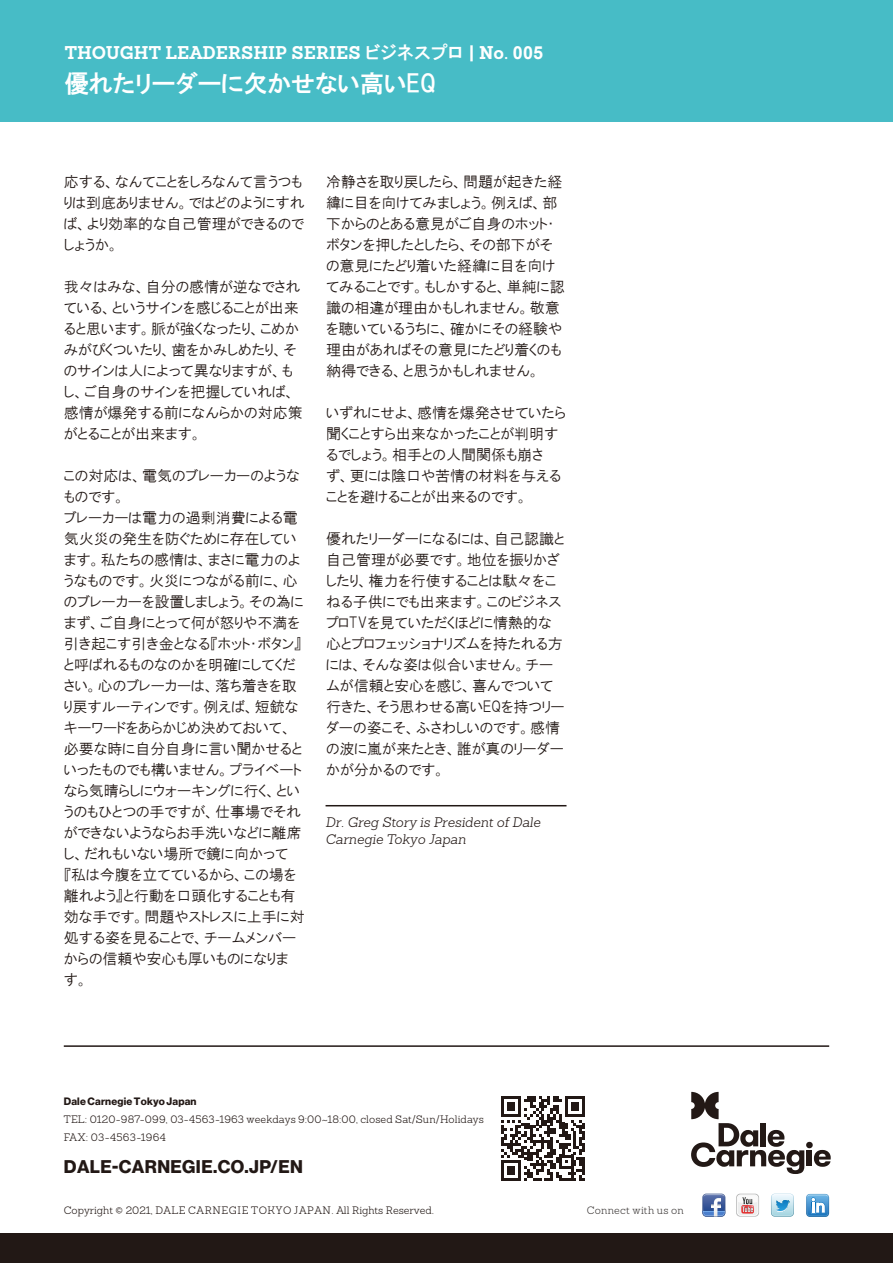
<style>
.page{position:relative;width:893px;height:1263px;background:#fff}
.page>*{position:absolute;margin:0;border:0;box-sizing:border-box;transform-origin:0 0}
.t1{font:24px "HGP Gothic E";color:#fff}
.t2{font:700 18px "Sanchez Slab";color:#fff}
.t3{font:18px "N Haas Grotesk DS Std 75 Bd";letter-spacing:.025em;color:#221815}
.t4{font:15px/21px "HGP Gothic M";color:#221815}
.t5{font:italic 300 13.5px/16.8px "Sanchez Slab";color:#221815}
.t6{font:300 10.5px/18.3px "Sanchez Slab";letter-spacing:.01em;color:#221815}
.t7{font:10.5px "N Haas Grotesk DS Std 75 Bd";letter-spacing:.02em;color:#221815}
.t8{font:300 10.5px "Sanchez Slab";letter-spacing:.025em;color:#3e3a39}
.s1{font-family:"HGP Gothic E";font-weight:400}
.s2{font-family:"Arial"}
.s3{font-family:"Minion Pro";font-weight:400}
</style>
<div class="page">
<div style="left:0;top:0;width:893px;height:121px;background:#47bcc6"></div>
<svg style="left:806px;top:1194px;width:23px;height:23px"></svg>
<svg style="left:702px;top:1194px;width:23px;height:22px"></svg>
<svg style="left:736px;top:1194px;width:23px;height:22px"></svg>
<div style="left:737px;top:1194px;width:21px;height:22px;background:#f6f7f7;border-radius:4px"></div>
<svg style="left:738px;top:1195px;width:20px;height:20px"></svg>
<svg style="left:738px;top:1195px;width:20px;height:18px"></svg>
<svg style="left:771px;top:1194px;width:23px;height:22px"></svg>
<svg style="left:691px;top:1092px;width:140px;height:82px"></svg>
<svg style="left:501px;top:1096px;width:84px;height:85px"></svg>
<div style="left:0;top:1234px;width:893px;height:29px;background:#221815"></div>
<hr style="left:326px;top:805px;width:240px;height:1px;background:#221815">
<hr style="left:64px;top:1045px;width:765px;height:2px;background:#221815">
<p class="t2" style="left:65px;top:40px;width:480px">THOUGHT LEADERSHIP SERIES <span class="s1">ビジネスプロ</span> | No. <span class="s2">005</span></p>
<h1 class="t1" style="left:65px;top:71px;width:372px">優れたリーダーに欠かせない高いEQ</h1>
<p class="t4" style="left:64px;top:171px;width:242px">応する、なんてことをしろなんて言うつもりは到底ありません。ではどのようにすれば、より効率的な自己管理ができるのでしょうか。</p>
<p class="t4" style="left:64px;top:276px;width:240px">我々はみな、自分の感情が逆なでされている、というサインを感じることが出来ると思います。脈が強くなったり、こめかみがぴくついたり、歯をかみしめたり、そのサインは人によって異なりますが、もし、ご自身のサインを把握していれば、感情が爆発する前になんらかの対応策がとることが出来ます。</p>
<p class="t4" style="left:64px;top:465px;width:242px">この対応は、電気のブレーカーのようなものです。<br>ブレーカーは電力の過剰消費による電気火災の発生を防ぐために存在しています。私たちの感情は、まさに電力のようなものです。火災につながる前に、心のブレーカーを設置しましょう。その為にまず、ご自身にとって何が怒りや不満を引き起こす引き金となる『ホット・ボタン』と呼ばれるものなのかを明確にしてください。心のブレーカーは、落ち着きを取り戻すルーティンです。例えば、短銃なキーワードをあらかじめ決めておいて、必要な時に自分自身に言い聞かせるといったものでも構いません。プライベートなら気晴らしにウォーキングに行く、というのもひとつの手ですが、仕事場でそれができないようならお手洗いなどに離席し、だれもいない場所で鏡に向かって<br>『私は今腹を立てているから、この場を離れよう』と行動を口頭化することも有効な手です。問題やストレスに上手に対処する姿を見ることで、チームメンバーからの信頼や安心も厚いものになります。</p>
<p class="t4" style="left:326px;top:171px;width:240px">冷静さを取り戻したら、問題が起きた経緯に目を向けてみましょう。例えば、部下からのとある意見がご自身のホット・ボタンを押したとしたら、その部下がその意見にたどり着いた経緯に目を向けてみることです。もしかすると、単純に認識の相違が理由かもしれません。敬意を聴いているうちに、確かにその経験や理由があればその意見にたどり着くのも納得できる、と思うかもしれません。</p>
<p class="t4" style="left:326px;top:402px;width:241px">いずれにせよ、感情を爆発させていたら聞くことすら出来なかったことが判明するでしょう。相手との人間関係も崩さ<br>ず、更には陰口や苦情の材料を与えることを避けることが出来るのです。</p>
<p class="t4" style="left:326px;top:528px;width:240px">優れたリーダーになるには、自己認識と自己管理が必要です。地位を振りかざしたり、権力を行使することは駄々をこねる子供にでも出来ます。このビジネスプロTVを見ていただくほどに情熱的な心とプロフェッショナリズムを持たれる方には、そんな姿は似合いません。チームが信頼と安心を感じ、喜んでついて行きた、そう思わせる高いEQを持つリーダーの姿こそ、ふさわしいのです。感情の波に嵐が来たとき、誰が真のリーダーかが分かるのです。</p>
<p class="t5" style="left:326px;top:814px;width:217px">Dr. Greg Story is President of Dale<br>Carnegie Tokyo Japan</p>
<p class="t7" style="left:64px;top:1095px;width:134px">Dale Carnegie Tokyo Japan</p>
<p class="t6" style="left:64px;top:1110px;width:422px">TEL: 0120-987-099, 03-4563-1963 weekdays 9:00<span class="s3">~</span>18:00, closed Sat/Sun/Holidays<br>FAX: 03-4563-1964</p>
<p class="t3" style="left:64px;top:1156px;width:240px">DALE-CARNEGIE.CO.JP/EN</p>
<p class="t6" style="left:64px;top:1201px;width:372px">Copyright © 2021, DALE CARNEGIE TOKYO JAPAN. All Rights Reserved.</p>
<p class="t8" style="left:587px;top:1204px;width:98px">Connect with us on</p>
</div>
